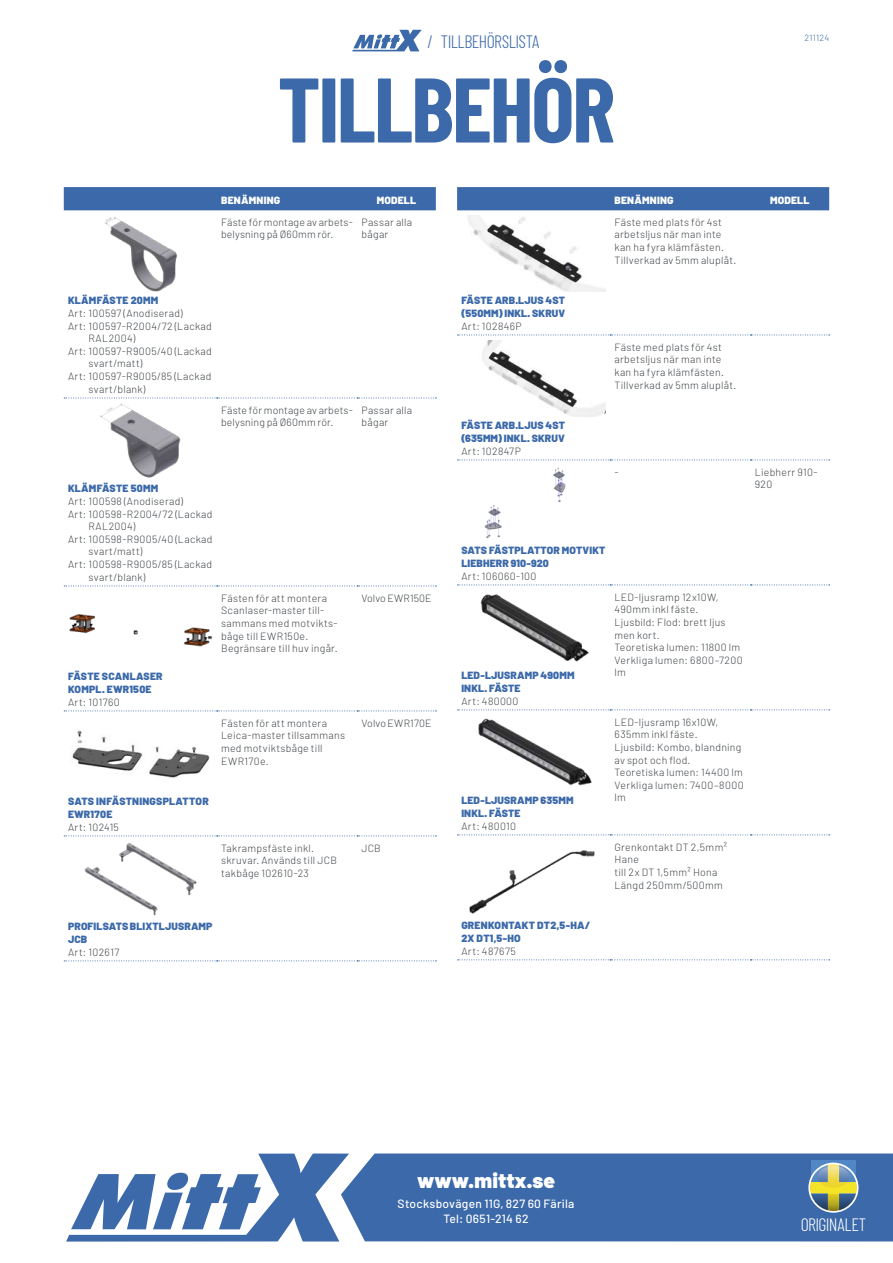
<style>
.page{position:relative;width:893px;height:1263px;background:#fff}
.page>*{position:absolute;margin:0;border:0;box-sizing:border-box;transform-origin:0 0}
.t1{font:700 91.5px "Barlow Condensed";letter-spacing:-.025em;color:#3b69a9}
.t2{font:900 21px "Barlow";letter-spacing:.005em;color:#fff}
.t3{font:300 18px "Barlow Condensed";letter-spacing:-.03em;color:#3b69a9}
.t4{font:300 18px "Barlow Condensed";letter-spacing:-.03em;color:#fff}
.t5{font:500 12px/15px "Barlow";letter-spacing:.025em;color:#fff;text-align:center}
.t6{font:300 10.5px/12.6px "Barlow";letter-spacing:.03em;color:#3d4246}
.t7{font:900 10.5px/12.6px "Barlow";letter-spacing:.015em;color:#3b69a9}
.t8{font:900 10.5px "Barlow";letter-spacing:.02em;color:#fff}
.t9{font:300 10.5px "Barlow";letter-spacing:.005em;color:#3d4246}
.t10{font:300 9px "Barlow";letter-spacing:.03em;color:#3b69a9}
</style>
<div class="page">
<div style="left:349px;top:1153px;width:544px;height:88px;background:#3b69a9"></div>
<svg style="left:66px;top:1153px;width:283px;height:88px"></svg>
<img style="left:812px;top:1161px;width:43px;height:1px">
<svg style="left:808px;top:1162px;width:50px;height:51px;background:#93a488"></svg>
<div style="left:64px;top:187px;width:372px;height:23px;background:#3b69a9"></div>
<svg style="left:64px;top:398px;width:372px;height:1px"></svg>
<svg style="left:64px;top:586px;width:372px;height:1px"></svg>
<svg style="left:64px;top:710px;width:372px;height:1px"></svg>
<svg style="left:64px;top:835px;width:372px;height:1px"></svg>
<svg style="left:64px;top:960px;width:372px;height:1px"></svg>
<img style="left:105px;top:217px;width:72px;height:75px">
<img style="left:100px;top:403px;width:81px;height:75px">
<img style="left:69px;top:614px;width:144px;height:33px">
<img style="left:72px;top:730px;width:138px;height:48px">
<img style="left:84px;top:842px;width:113px;height:74px">
<div style="left:457px;top:187px;width:372px;height:23px;background:#3b69a9"></div>
<svg style="left:457px;top:335px;width:373px;height:1px"></svg>
<svg style="left:457px;top:460px;width:373px;height:1px"></svg>
<svg style="left:457px;top:584px;width:373px;height:1px"></svg>
<svg style="left:457px;top:709px;width:373px;height:1px"></svg>
<svg style="left:457px;top:834px;width:373px;height:1px"></svg>
<svg style="left:457px;top:959px;width:373px;height:1px"></svg>
<img style="left:468px;top:215px;width:138px;height:77px">
<img style="left:482px;top:340px;width:124px;height:77px">
<img style="left:484px;top:467px;width:82px;height:72px">
<img style="left:480px;top:594px;width:109px;height:68px">
<img style="left:478px;top:718px;width:114px;height:68px">
<img style="left:469px;top:850px;width:126px;height:64px">
<svg style="left:352px;top:30px;width:70px;height:21px"></svg>
<h3 class="t3" style="left:427px;top:30px;width:114px">/ TILLBEHÖRSLISTA</h3>
<p class="t10" style="left:804px;top:32px;width:26px">211124</p>
<h1 class="t1" style="left:278px;top:53px;width:339px">TILLBEHÖR</h1>
<p class="t8" style="left:221px;top:194px;width:61px">BENÄMNING</p>
<p class="t8" style="left:377px;top:194px;width:41px">MODELL</p>
<p class="t8" style="left:614px;top:194px;width:61px">BENÄMNING</p>
<p class="t8" style="left:770px;top:194px;width:41px">MODELL</p>
<p class="t6" style="left:221px;top:215px;width:132px">Fäste för montage av arbets&shy;belysning på Ø60mm rör.</p>
<p class="t6" style="left:361px;top:215px;width:52px">Passar alla bågar</p>
<p class="t6" style="left:614px;top:215px;width:123px">Fäste med plats för 4st arbetsljus när man inte kan ha fyra klämfästen.<br>Tillverkad av 5mm aluplåt.</p>
<p class="t7" style="left:68px;top:294px;width:92px">KLÄMFÄSTE 20MM</p>
<p class="t6" style="left:68px;top:307px;width:116px">Art: 100597 (Anodiserad)</p>
<p class="t6" style="left:68px;top:319px;width:145px">Art: 100597-R2004/72 (Lackad</p>
<p class="t6" style="left:89px;top:332px;width:48px">RAL2004)</p>
<p class="t6" style="left:68px;top:344px;width:145px">Art: 100597-R9005/40 (Lackad</p>
<p class="t6" style="left:89px;top:357px;width:55px">svart/matt)</p>
<p class="t6" style="left:68px;top:370px;width:145px">Art: 100597-R9005/85 (Lackad</p>
<p class="t6" style="left:89px;top:382px;width:58px">svart/blank)</p>
<p class="t7" style="left:461px;top:294px;width:105px">FÄSTE ARB.LJUS 4ST (550MM) INKL. SKRUV</p>
<p class="t6" style="left:461px;top:319px;width:62px">Art: 102846P</p>
<p class="t6" style="left:614px;top:340px;width:123px">Fäste med plats för 4st arbetsljus när man inte kan ha fyra klämfästen.<br>Tillverkad av 5mm aluplåt.</p>
<p class="t6" style="left:221px;top:403px;width:132px">Fäste för montage av arbets&shy;belysning på Ø60mm rör.</p>
<p class="t6" style="left:361px;top:403px;width:52px">Passar alla bågar</p>
<p class="t7" style="left:461px;top:419px;width:105px">FÄSTE ARB.LJUS 4ST (635MM) INKL. SKRUV</p>
<p class="t6" style="left:461px;top:444px;width:61px">Art: 102847P</p>
<p class="t7" style="left:68px;top:482px;width:92px">KLÄMFÄSTE 50MM</p>
<p class="t6" style="left:68px;top:495px;width:117px">Art: 100598 (Anodiserad)</p>
<p class="t6" style="left:68px;top:507px;width:146px">Art: 100598-R2004/72 (Lackad</p>
<p class="t6" style="left:89px;top:520px;width:48px">RAL2004)</p>
<p class="t6" style="left:68px;top:532px;width:146px">Art: 100598-R9005/40 (Lackad</p>
<p class="t6" style="left:89px;top:545px;width:55px">svart/matt)</p>
<p class="t6" style="left:68px;top:558px;width:146px">Art: 100598-R9005/85 (Lackad</p>
<p class="t6" style="left:89px;top:570px;width:58px">svart/blank)</p>
<p class="t6" style="left:614px;top:465px;width:6px">-</p>
<p class="t6" style="left:755px;top:465px;width:64px">Liebherr 910-<br>920</p>
<p class="t7" style="left:461px;top:544px;width:146px">SATS FÄSTPLATTOR MOTVIKT<br>LIEBHERR 910-920</p>
<p class="t6" style="left:461px;top:569px;width:77px">Art: 106060-100</p>
<p class="t7" style="left:68px;top:670px;width:96px">FÄSTE SCANLASER<br>KOMPL. EWR150E</p>
<p class="t6" style="left:68px;top:695px;width:53px">Art: 101760</p>
<p class="t6" style="left:221px;top:591px;width:118px">Fästen för att montera<br>Scanlaser-master till&shy;sammans med motvikts&shy;båge till EWR150e.<br>Begränsare till huv ingår.</p>
<p class="t9" style="left:361px;top:591px;width:72px">Volvo EWR150E</p>
<p class="t7" style="left:461px;top:669px;width:115px">LED-LJUSRAMP 490MM<br>INKL. FÄSTE</p>
<p class="t6" style="left:461px;top:694px;width:59px">Art: 480000</p>
<p class="t6" style="left:614px;top:590px;width:130px">LED-ljusramp 12x10W,<br>490mm inkl fäste.<br>Ljusbild: Flod: brett ljus men kort.<br>Teoretiska lumen: 11800 lm<br>Verkliga lumen: 6800–7200 lm</p>
<p class="t7" style="left:68px;top:795px;width:142px">SATS INFÄSTNINGSPLATTOR<br>EWR170E</p>
<p class="t6" style="left:68px;top:820px;width:52px">Art: 102415</p>
<p class="t6" style="left:221px;top:716px;width:126px">Fästen för att montera<br>Leica-master tillsammans med motviktsbåge till<br>EWR170e.</p>
<p class="t6" style="left:361px;top:716px;width:72px">Volvo EWR170E</p>
<p class="t7" style="left:461px;top:794px;width:114px">LED-LJUSRAMP 635MM<br>INKL. FÄSTE</p>
<p class="t6" style="left:461px;top:819px;width:56px">Art: 480010</p>
<p class="t6" style="left:614px;top:715px;width:131px">LED-ljusramp 16x10W,<br>635mm inkl fäste.<br>Ljusbild: Kombo, blandning av spot och flod.<br>Teoretiska lumen: 14400 lm<br>Verkliga lumen: 7400–8000 lm</p>
<p class="t6" style="left:221px;top:841px;width:117px">Takrampsfäste inkl. skruvar. Används till JCB takbåge 102610-23</p>
<p class="t6" style="left:361px;top:841px;width:21px">JCB</p>
<p class="t6" style="left:614px;top:840px;width:114px">Grenkontakt DT 2,5mm²<br>Hane<br>till 2x DT 1,5mm² Hona<br>Längd 250mm/500mm</p>
<p class="t7" style="left:68px;top:920px;width:146px">PROFILSATS BLIXTLJUSRAMP<br>JCB</p>
<p class="t6" style="left:68px;top:945px;width:53px">Art: 102617</p>
<p class="t7" style="left:461px;top:919px;width:130px">GRENKONTAKT DT2,5-HA/<br>2X DT1,5-HO</p>
<p class="t6" style="left:461px;top:944px;width:56px">Art: 487675</p>
<h2 class="t2" style="left:417px;top:1168px;width:139px">www.mittx.se</h2>
<p class="t5" style="left:398px;top:1195px;width:178px">Stocksbovägen 11G, 827 60 Färila<br>Tel: 0651-214 62</p>
<h3 class="t4" style="left:801px;top:1213px;width:67px">ORIGINALET</h3>
</div>
